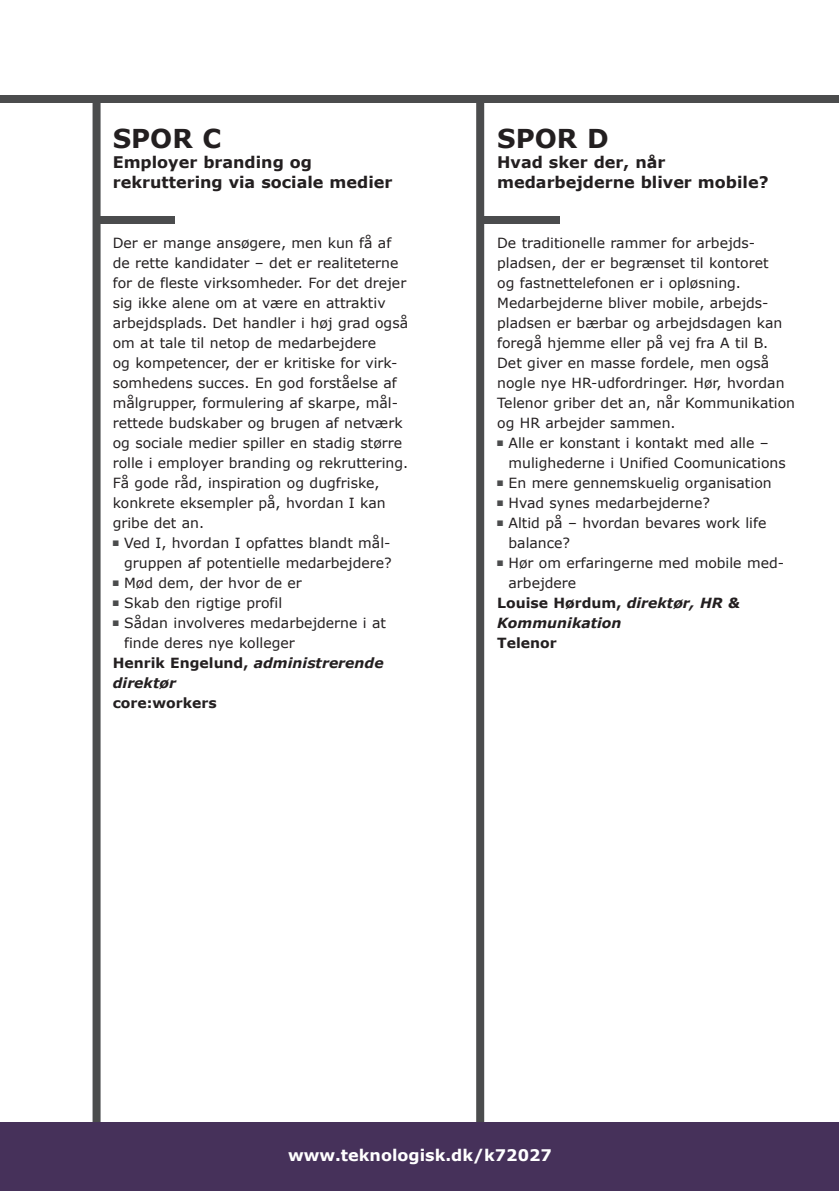
<style>
.page{position:relative;width:840px;height:1191px;background:#fff}
.page>*{position:absolute;margin:0;border:0;box-sizing:border-box;transform-origin:0 0}
.t1{font:700 26px "Verdana";color:#231f20}
.t2{font:700 16px/20px "Verdana";color:#231f20}
.t3{font:700 16px "Verdana";color:#fff}
.t4{font:14px/20px "Verdana";color:#231f20}
.t5{font:700 14px "Verdana";color:#231f20}
.t6{font:italic 700 14px "Verdana";color:#231f20}
.s1{color:#4b4c4d}
.s2{font-style:italic}
</style>
<div class="page">
<div style="left:476px;top:102px;width:8px;height:1021px;background:#4b4c4d"></div>
<div style="left:92px;top:102px;width:8px;height:1021px;background:#4b4c4d"></div>
<div style="left:95px;top:216px;width:80px;height:7px;background:#4b4c4d"></div>
<div style="left:480px;top:216px;width:79px;height:7px;background:#4b4c4d"></div>
<div style="left:0;top:1123px;width:838px;height:68px;background:#46315a"></div>
<div style="left:0;top:95px;width:838px;height:7px;background:#4b4c4d"></div>
<h1 class="t1" style="left:113px;top:122px;width:110px">SPoR c</h1>
<p class="t2" style="left:113px;top:152px;width:281px">employer branding og rekruttering via sociale medier</p>
<p class="t4" style="left:113px;top:232px;width:297px">der er mange ansøgere, men kun få af de rette kandidater – det er realiteterne for de fleste virksomheder. For det drejer sig ikke alene om at være en attraktiv arbejdsplads. det handler i høj grad også om at tale til netop de medarbejdere<br>og kompetencer, der er kritiske for virk&shy;somhedens succes. En god forståelse af målgrupper, formulering af skarpe, mål&shy;rettede budskaber og brugen af netværk og sociale medier spiller en stadig større rolle i employer branding og rekruttering.<br>Få gode råd, inspiration og dugfriske, konkrete eksempler på, hvordan I kan gribe det an.</p>
<p class="t4" style="left:113px;top:532px;width:280px;text-align:right"><span class="s1">■</span> Ved I, hvordan I opfattes blandt mål&shy;gruppen af potentielle medarbejdere?</p>
<p class="t4" style="left:113px;top:572px;width:190px"><span class="s1">■</span> mød dem, der hvor de er</p>
<p class="t4" style="left:113px;top:592px;width:171px"><span class="s1">■</span> skab den rigtige profil</p>
<p class="t4" style="left:113px;top:612px;width:275px"><span class="s1">■</span> sådan involveres medarbejderne i at</p>
<p class="t4" style="left:124px;top:632px;width:172px">finde deres nye kolleger</p>
<p class="t5" style="left:113px;top:654px;width:272px">Henrik engelund, <span class="s2">administrerende</span></p>
<p class="t6" style="left:113px;top:674px;width:65px">direktør</p>
<p class="t5" style="left:113px;top:694px;width:105px">core:workers</p>
<h1 class="t1" style="left:497px;top:122px;width:113px">SPoR D</h1>
<p class="t2" style="left:497px;top:152px;width:273px">Hvad sker der, når medarbejderne bliver mobile?</p>
<p class="t4" style="left:497px;top:232px;width:299px">de traditionelle rammer for arbejds&shy;pladsen, der er begrænset til kontoret<br>og fastnettelefonen er i opløsning. medarbejderne bliver mobile, arbejds&shy;pladsen er bærbar og arbejdsdagen kan foregå hjemme eller på vej fra A til B. det giver en masse fordele, men også nogle nye hR-udfordringer. hør, hvordan Telenor griber det an, når Kommunikation og hR arbejder sammen.</p>
<p class="t4" style="left:508px;top:432px;width:278px;text-indent:-11px"><span class="s1">■</span> Alle er konstant i kontakt med alle – mulighederne i unified coomunications</p>
<p class="t4" style="left:497px;top:472px;width:276px"><span class="s1">■</span> En mere gennemskuelig organisation</p>
<p class="t4" style="left:497px;top:492px;width:214px"><span class="s1">■</span> hvad synes medarbejderne?</p>
<p class="t4" style="left:508px;top:512px;width:259px;text-indent:-11px"><span class="s1">■</span> Altid på – hvordan bevares work life balance?</p>
<p class="t4" style="left:497px;top:552px;width:288px"><span class="s1">■</span> hør om erfaringerne med mobile med-</p>
<p class="t4" style="left:508px;top:572px;width:69px">arbejdere</p>
<p class="t5" style="left:497px;top:594px;width:244px">louise Hørdum, <span class="s2">direktør, HR &amp;</span></p>
<p class="t6" style="left:497px;top:614px;width:126px">Kommunikation</p>
<p class="t5" style="left:497px;top:634px;width:61px">Telenor</p>
<p class="t3" style="left:288px;top:1145px;width:265px">www.teknologisk.dk/k72027</p>
</div>
